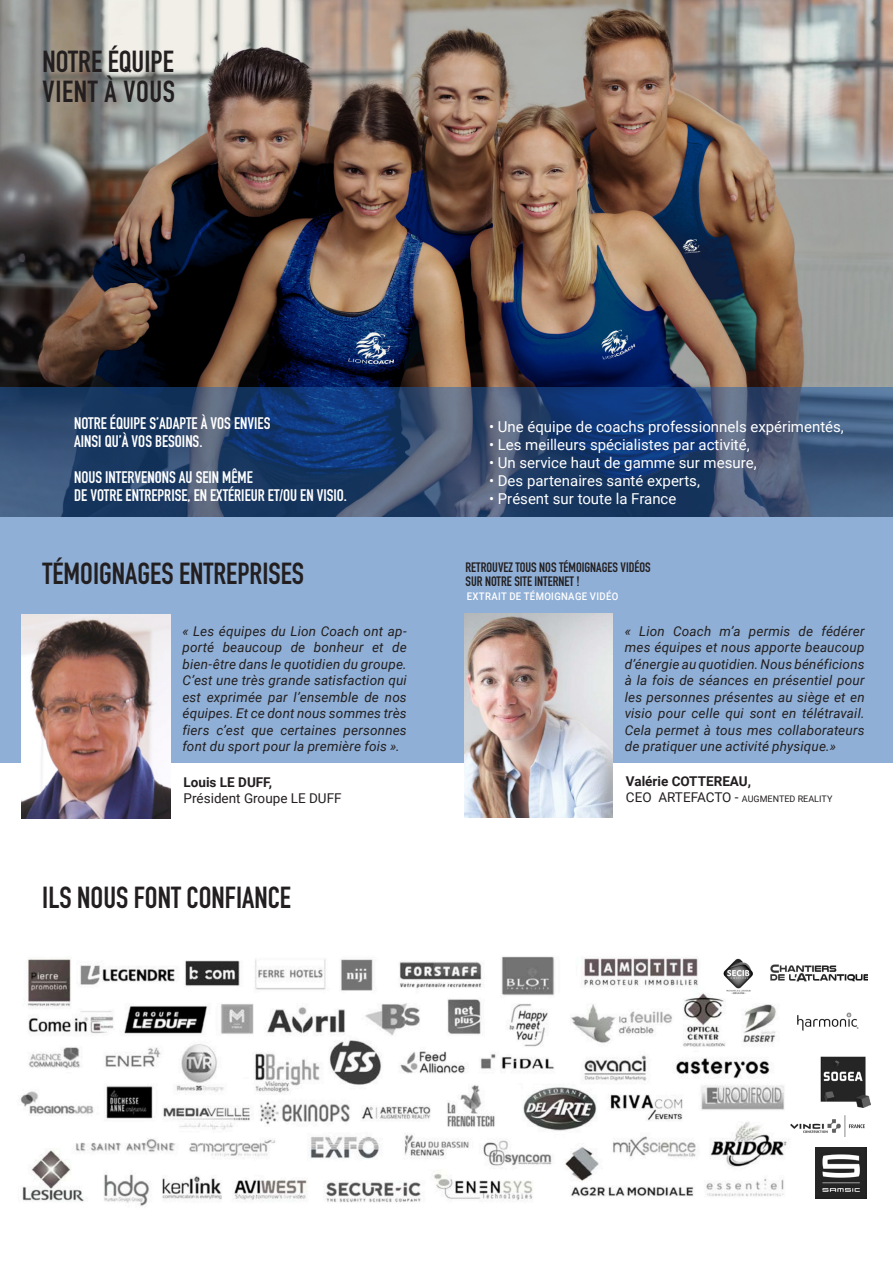
<style>
.page{position:relative;width:893px;height:1263px;background:#fff}
.page>*{position:absolute;margin:0;border:0;box-sizing:border-box;transform-origin:0 0}
.t1{font:700 30px/30px "DIN Condensed";color:#231f20}
.t2{font:700 16.5px "DIN Condensed";color:#fff}
.t3{font:15px "Roboto";color:#fff}
.t4{font:italic 13.5px/16.5px "Roboto";letter-spacing:.015em;color:#231f20;text-align:justify}
.t5{font:700 13.5px "DIN Condensed";color:#231f20}
.t6{font:700 13.5px "Roboto";color:#231f20}
.t7{font:13.5px "Roboto";color:#231f20}
.t8{font:500 10.5px "Roboto";letter-spacing:.035em;color:#fff;scale:.91 1}
.t9{font:9px "Roboto";color:#231f20}
.s1{font-size:13.5px}
</style>
<div class="page">
<img style="left:0;top:0;width:893px;height:387px">
<svg style="left:0;top:387px;width:893px;height:376px;background:#6886ae"></svg>
<img style="left:22px;top:614px;width:149px;height:205px">
<img style="left:465px;top:613px;width:148px;height:204px">
<img style="left:19px;top:956px;width:780px;height:250px">
<img style="left:789px;top:1001px;width:70px;height:40px">
<img style="left:820px;top:1056px;width:50px;height:52px">
<img style="left:815px;top:1147px;width:51px;height:51px">
<img style="left:786px;top:1116px;width:79px;height:21px">
<div style="left:714px;top:941px;width:61px;height:56px;background:#fff"></div>
<img style="left:771px;top:964px;width:97px;height:17px">
<img style="left:723px;top:958px;width:30px;height:36px">
<svg style="left:517px;top:1085px;width:4px;height:9px"></svg>
<p class="t1" style="left:43px;top:47px;width:134px">NOTRE ÉQUIPE<br>VIENT À VOUS</p>
<p class="t2" style="left:74px;top:412px;width:198px">NOTRE ÉQUIPE S’ADAPTE À VOS ENVIES</p>
<p class="t2" style="left:74px;top:430px;width:130px">AINSI QU’À VOS BESOINS.</p>
<p class="t2" style="left:74px;top:466px;width:180px">NOUS INTERVENONS AU SEIN MÊME</p>
<p class="t2" style="left:74px;top:484px;width:274px">DE VOTRE ENTREPRISE, EN EXTÉRIEUR ET/OU EN VISIO.</p>
<p class="t1" style="left:43px;top:558px;width:263px">TÉMOIGNAGES ENTREPRISES</p>
<p class="t4" style="left:182px;top:622px;width:226px">« Les équipes du Lion Coach ont ap&shy;porté beaucoup de bonheur et de bien-être dans le quotidien du groupe.<br>C’est une très grande satisfaction qui est exprimée par l’ensemble de nos équipes. Et ce dont nous sommes très fiers c’est que certaines personnes font du sport pour la première fois ».</p>
<p class="t6" style="left:184px;top:772px;width:90px">Louis LE DUFF,</p>
<p class="t7" style="left:184px;top:789px;width:160px">Président Groupe LE DUFF</p>
<p class="t1" style="left:42px;top:882px;width:250px">ILS NOUS FONT CONFIANCE</p>
<p class="t3" style="left:489px;top:416px;width:356px">• Une équipe de coachs professionnels expérimentés,</p>
<p class="t3" style="left:489px;top:434px;width:262px">• Les meilleurs spécialistes par activité,</p>
<p class="t3" style="left:489px;top:452px;width:269px">• Un service haut de gamme sur mesure,</p>
<p class="t3" style="left:489px;top:470px;width:212px">• Des partenaires santé experts,</p>
<p class="t3" style="left:489px;top:488px;width:189px">• Présent sur toute la France</p>
<p class="t5" style="left:465px;top:558px;width:187px">RETROUVEZ TOUS NOS TÉMOIGNAGES VIDÉOS</p>
<p class="t5" style="left:465px;top:572px;width:116px">SUR NOTRE SITE INTERNET !</p>
<p class="t8" style="left:467px;top:589px;width:168px">EXTRAIT DE TÉMOIGNAGE VIDÉO</p>
<p class="t4" style="left:625px;top:622px;width:241px">« Lion Coach m’a permis de fédérer mes équipes et nous apporte beaucoup d’énergie au quotidien. Nous bénéficions à la fois de séances en présentiel pour les personnes présentes au siège et en visio pour celle qui sont en télétravail.<br>Cela permet à tous mes collaborateurs de pratiquer une activité physique.»</p>
<p class="t6" style="left:626px;top:771px;width:127px">Valérie COTTEREAU,</p>
<p class="t9" style="left:626px;top:793px;width:208px"><span class="s1">CEO ARTEFACTO -</span> AUGMENTED REALITY</p>
</div>
